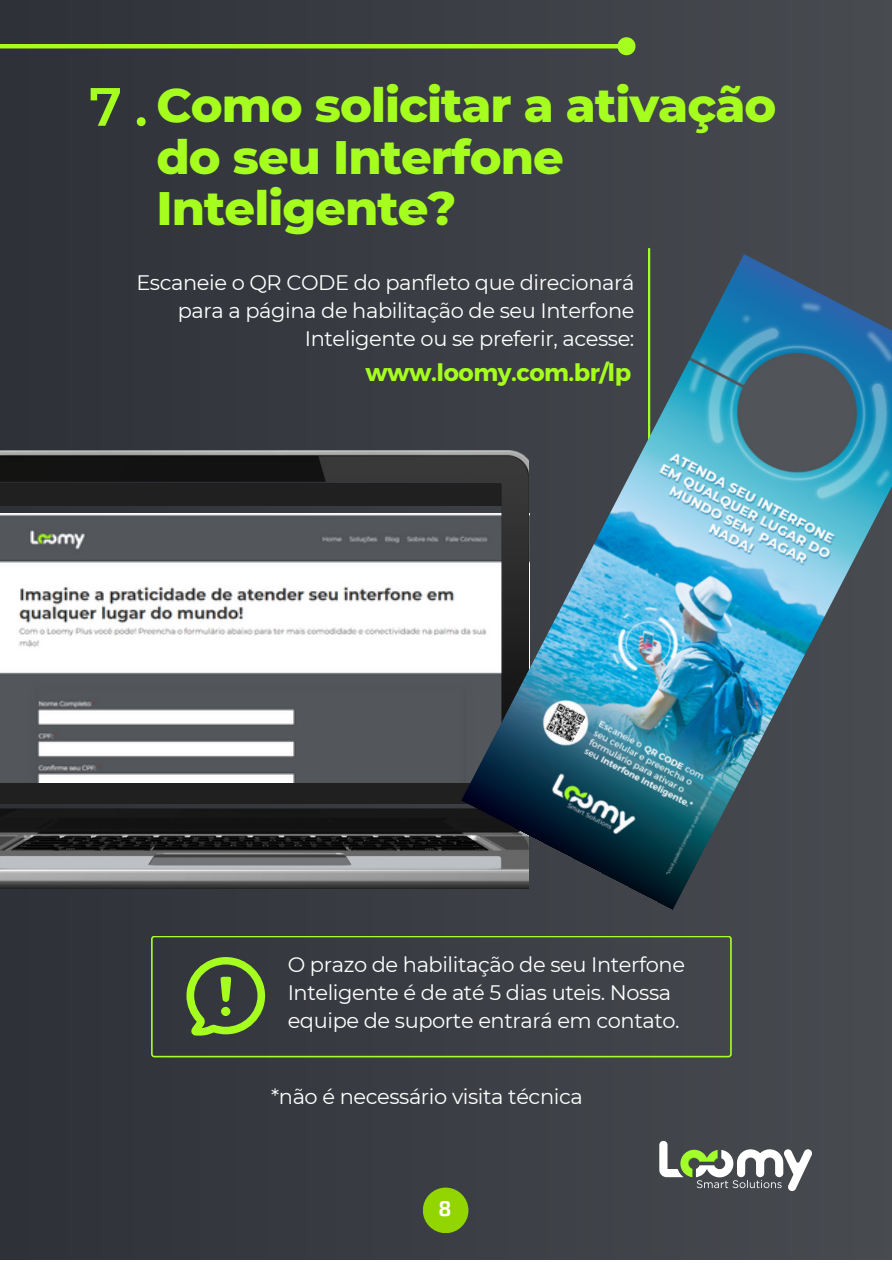
<style>
.page{position:relative;width:892px;height:1263px;background:#fff}
.page>*{position:absolute;margin:0;border:0;box-sizing:border-box;transform-origin:0 0}
.t1{font:600 54px "Montserrat";color:#a6fe1f}
.t2{font:800 48px/51.6px "Montserrat";letter-spacing:-.02em;color:#a6fe1f}
.t3{font:700 24px "Montserrat";letter-spacing:-.02em;color:#a6fe1f}
.t4{font:21px/27.9px "Montserrat";letter-spacing:-.02em;color:#fff}
.t5{font:700 21px "Exo 2";color:#fff}
</style>
<div class="page">
<div style="left:0;top:0;width:891px;height:1259px;background:linear-gradient(to right,#2e3137,#484b50)"></div>
<hr style="left:0;top:44px;width:617px;height:4px;background:#a6fe1f">
<svg style="left:614px;top:34px;width:24px;height:25px"></svg>
<svg style="left:151px;top:935px;width:580px;height:122px;background:#3e4343"></svg>
<svg style="left:186px;top:956px;width:79px;height:79px;background:#597833"></svg>
<div style="left:423px;top:1187px;width:45px;height:45px;background:#93d500;border-radius:50%"></div>
<svg style="left:659px;top:1140px;width:153px;height:50px"></svg>
<img style="left:0;top:450px;width:461px;height:438px">
<hr style="left:648px;top:249px;width:2px;height:432px;background:#a6fe1f">
<img style="left:461px;top:254px;width:430px;height:655px">
<p class="t1" style="left:89px;top:73px;width:60px">7.</p>
<p class="t2" style="left:156px;top:79px;width:621px">Como solicitar a ativação do seu Interfone<br>Inteligente?</p>
<p class="t4" style="left:136px;top:268px;width:499px;text-align:right">Escaneie o QR CODE do panfleto que direcionará para a página de habilitação de seu Interfone<br>Inteligente ou se preferir, acesse:</p>
<p class="t3" style="left:365px;top:357px;width:267px">www.loomy.com.br/lp</p>
<p class="t4" style="left:288px;top:950px;width:399px">O prazo de habilitação de seu Interfone<br>Inteligente é de até 5 dias uteis. Nossa equipe de suporte entrará em contato.</p>
<p class="t4" style="left:271px;top:1082px;width:313px">*não é necessário visita técnica</p>
<p class="t5" style="left:438px;top:1194px;width:14px">8</p>
</div>
